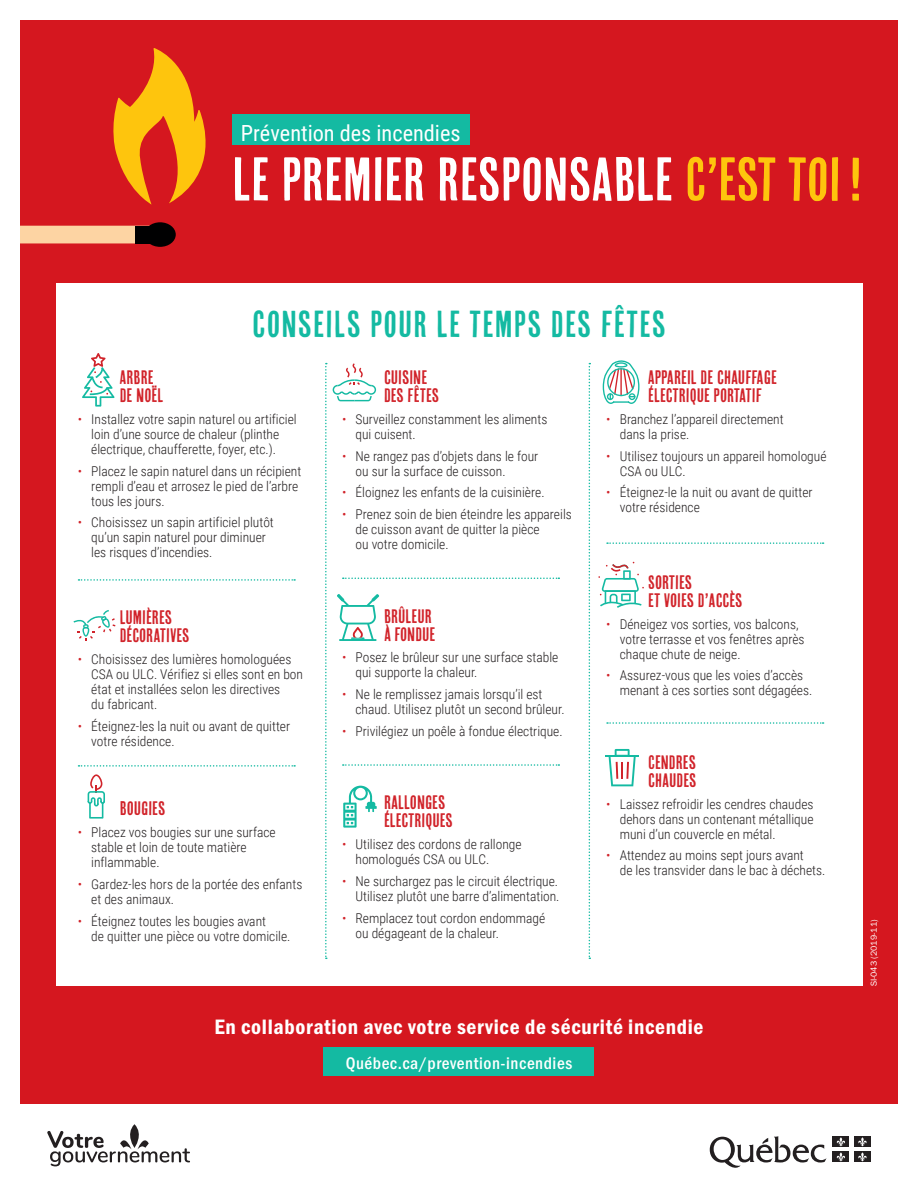
<style>
.page{position:relative;width:918px;height:1188px;background:#fff}
.page>*{position:absolute;margin:0;border:0;box-sizing:border-box;transform-origin:0 0}
.t1{font:61.5px "Cheap Pine Sans";color:#fff}
.t2{font:37.5px "Cheap Pine Sans";letter-spacing:.03em;color:#14baa2}
.t3{font:22.2px "Roboto Condensed";color:#fff}
.t4{font:21.6px "Franklin Gothic URW Con Dem";letter-spacing:.03em;color:#fff}
.t5{font:19.5px/18px "Cheap Pine Sans";color:#d1232a}
.t6{font:500 17.4px "Franklin Gothic URW Cond";letter-spacing:.03em;color:#fff}
.t7{font:300 13.5px/15px "Roboto Condensed";color:#231f20}
.t8{font:9px "Franklin Gothic URW Boo";color:#fff}
.s1{color:#fec50d}
.s2{color:#d1232a}
</style>
<div class="page">
<div style="left:20px;top:20px;width:878px;height:1084px;background:#d5171f"></div>
<svg style="left:113px;top:48px;width:93px;height:157px"></svg>
<div style="left:20px;top:226px;width:115px;height:17px;background:#fdd4a3"></div>
<div style="left:135px;top:226px;width:32px;height:17px;background:#000001"></div>
<div style="left:144px;top:222px;width:32px;height:25px;background:#000001;border-radius:50%"></div>
<div style="left:56px;top:283px;width:807px;height:703px;background:#fff"></div>
<div style="left:232px;top:114px;width:237px;height:30px;background:#14baa2"></div>
<svg style="left:47px;top:1124px;width:143px;height:42px"></svg>
<svg style="left:710px;top:1136px;width:116px;height:32px"></svg>
<div style="left:833px;top:1137px;width:16px;height:10px;background:#231f20"></div>
<svg style="left:836px;top:1137px;width:9px;height:9px"></svg>
<div style="left:854px;top:1137px;width:17px;height:10px;background:#231f20"></div>
<svg style="left:858px;top:1137px;width:9px;height:9px"></svg>
<div style="left:833px;top:1152px;width:16px;height:10px;background:#231f20"></div>
<svg style="left:836px;top:1152px;width:9px;height:10px"></svg>
<div style="left:854px;top:1152px;width:17px;height:10px;background:#231f20"></div>
<svg style="left:858px;top:1152px;width:9px;height:10px"></svg>
<div style="left:324px;top:1047px;width:270px;height:28px;background:#14baa2"></div>
<svg style="left:325px;top:363px;width:2px;height:596px"></svg>
<svg style="left:589px;top:363px;width:1px;height:596px"></svg>
<svg style="left:79px;top:579px;width:216px;height:2px"></svg>
<svg style="left:79px;top:765px;width:216px;height:2px"></svg>
<svg style="left:343px;top:578px;width:216px;height:1px"></svg>
<svg style="left:343px;top:764px;width:216px;height:2px"></svg>
<svg style="left:607px;top:542px;width:217px;height:2px"></svg>
<svg style="left:607px;top:722px;width:217px;height:2px"></svg>
<svg style="left:82px;top:353px;width:33px;height:54px"></svg>
<svg style="left:73px;top:610px;width:42px;height:31px"></svg>
<svg style="left:88px;top:774px;width:17px;height:45px"></svg>
<svg style="left:333px;top:363px;width:43px;height:38px"></svg>
<svg style="left:337px;top:594px;width:42px;height:47px"></svg>
<svg style="left:343px;top:786px;width:34px;height:42px"></svg>
<svg style="left:603px;top:360px;width:36px;height:44px"></svg>
<svg style="left:598px;top:562px;width:46px;height:46px"></svg>
<hr style="left:606px;top:755px;width:33px;height:2px;background:#14baa2">
<svg style="left:608px;top:749px;width:28px;height:37px"></svg>
<h3 class="t3" style="left:241px;top:117px;width:221px">Prévention des incendies</h3>
<h1 class="t1" style="left:232px;top:146px;width:631px">LE PREMIER RESPONSABLE <span class="s1">C’EST TOI !</span></h1>
<h2 class="t2" style="left:252px;top:304px;width:415px">CONSEILS POUR LE TEMPS DES FÊTES</h2>
<h3 class="t5" style="left:119px;top:368px;width:46px">ARBRE<br>DE NOËL</h3>
<p class="t7" style="left:78px;top:411px;width:220px;text-align:center"><span class="s2">•</span> Installez votre sapin naturel ou artificiel loin d’une source de chaleur (plinthe électrique, chaufferette, foyer, etc.).</p>
<p class="t7" style="left:91px;top:463px;width:212px;text-indent:-14px"><span class="s2">•</span> Placez le sapin naturel dans un récipient rempli d’eau et arrosez le pied de l’arbre tous les jours.</p>
<p class="t7" style="left:91px;top:515px;width:184px;text-indent:-14px"><span class="s2">•</span> Choisissez un sapin artificiel plutôt qu’un sapin naturel pour diminuer les risques d’incendies.</p>
<h3 class="t5" style="left:120px;top:608px;width:71px">LUMIÈRES<br>DÉCORATIVES</h3>
<p class="t7" style="left:91px;top:651px;width:213px;text-indent:-14px"><span class="s2">•</span> Choisissez des lumières homologuées CSA ou ULC. Vérifiez si elles sont en bon état et installées selon les directives<br>du fabricant.</p>
<p class="t7" style="left:91px;top:718px;width:200px;text-indent:-14px"><span class="s2">•</span> Éteignez-les la nuit ou avant de quitter votre résidence.</p>
<h3 class="t5" style="left:120px;top:799px;width:47px">BOUGIES</h3>
<p class="t7" style="left:91px;top:824px;width:186px;text-indent:-14px"><span class="s2">•</span> Placez vos bougies sur une surface stable et loin de toute matière inflammable.</p>
<p class="t7" style="left:91px;top:876px;width:213px;text-indent:-14px"><span class="s2">•</span> Gardez-les hors de la portée des enfants et des animaux.</p>
<p class="t7" style="left:91px;top:913px;width:201px;text-indent:-14px"><span class="s2">•</span> Éteignez toutes les bougies avant<br>de quitter une pièce ou votre domicile.</p>
<h3 class="t5" style="left:384px;top:368px;width:57px">CUISINE<br>DES FÊTES</h3>
<p class="t7" style="left:356px;top:411px;width:193px;text-indent:-14px"><span class="s2">•</span> Surveillez constamment les aliments qui cuisent.</p>
<p class="t7" style="left:356px;top:448px;width:184px;text-indent:-14px"><span class="s2">•</span> Ne rangez pas d’objets dans le four ou sur la surface de cuisson.</p>
<p class="t7" style="left:342px;top:485px;width:204px"><span class="s2">•</span> Éloignez les enfants de la cuisinière.</p>
<p class="t7" style="left:356px;top:506px;width:218px;text-indent:-14px"><span class="s2">•</span> Prenez soin de bien éteindre les appareils de cuisson avant de quitter la pièce<br>ou votre domicile.</p>
<h3 class="t5" style="left:384px;top:606px;width:53px">BRÛLEUR<br>À FONDUE</h3>
<p class="t7" style="left:356px;top:649px;width:204px;text-indent:-14px"><span class="s2">•</span> Posez le brûleur sur une surface stable qui supporte la chaleur.</p>
<p class="t7" style="left:356px;top:686px;width:211px;text-indent:-14px"><span class="s2">•</span> Ne le remplissez jamais lorsqu’il est chaud. Utilisez plutôt un second brûleur.</p>
<p class="t7" style="left:342px;top:723px;width:222px"><span class="s2">•</span> Privilégiez un poêle à fondue électrique.</p>
<h3 class="t5" style="left:384px;top:793px;width:70px">RALLONGES<br>ÉLECTRIQUES</h3>
<p class="t7" style="left:356px;top:836px;width:168px;text-indent:-14px"><span class="s2">•</span> Utilisez des cordons de rallonge homologués CSA ou ULC.</p>
<p class="t7" style="left:342px;top:873px;width:219px;text-align:right"><span class="s2">•</span> Ne surchargez pas le circuit électrique.<br>Utilisez plutôt une barre d’alimentation.</p>
<p class="t7" style="left:356px;top:910px;width:191px;text-indent:-14px"><span class="s2">•</span> Remplacez tout cordon endommagé ou dégageant de la chaleur.</p>
<h3 class="t5" style="left:648px;top:368px;width:131px">APPAREIL DE CHAUFFAGE<br>ÉLECTRIQUE PORTATIF</h3>
<p class="t7" style="left:620px;top:411px;width:165px;text-indent:-14px"><span class="s2">•</span> Branchez l’appareil directement dans la prise.</p>
<p class="t7" style="left:620px;top:448px;width:208px;text-indent:-14px"><span class="s2">•</span> Utilisez toujours un appareil homologué<br>CSA ou ULC.</p>
<p class="t7" style="left:620px;top:485px;width:194px;text-indent:-14px"><span class="s2">•</span> Éteignez-le la nuit ou avant de quitter votre résidence</p>
<h3 class="t5" style="left:648px;top:573px;width:96px">SORTIES<br>ET VOIES D’ACCÈS</h3>
<p class="t7" style="left:620px;top:616px;width:186px;text-indent:-14px"><span class="s2">•</span> Déneigez vos sorties, vos balcons, votre terrasse et vos fenêtres après chaque chute de neige.</p>
<p class="t7" style="left:620px;top:668px;width:194px;text-indent:-14px"><span class="s2">•</span> Assurez-vous que les voies d’accès menant à ces sorties sont dégagées.</p>
<h3 class="t5" style="left:648px;top:753px;width:50px">CENDRES<br>CHAUDES</h3>
<p class="t7" style="left:620px;top:796px;width:195px;text-align:justify;text-indent:-14px"><span class="s2">•</span> Laissez refroidir les cendres chaudes dehors dans un contenant métallique muni d’un couvercle en métal.</p>
<p class="t7" style="left:620px;top:847px;width:207px;text-indent:-14px"><span class="s2">•</span> Attendez au moins sept jours avant<br>de les transvider dans le bac à déchets.</p>
<h3 class="t4" style="left:215px;top:1012px;width:490px">En collaboration avec votre service de sécurité incendie</h3>
<p class="t6" style="left:346px;top:1050px;width:228px">Québec.ca/prevention-incendies</p>
<p class="t8" style="left:868px;top:986px;width:68px;rotate:-90deg">SI-043 (2019-11)</p>
</div>
